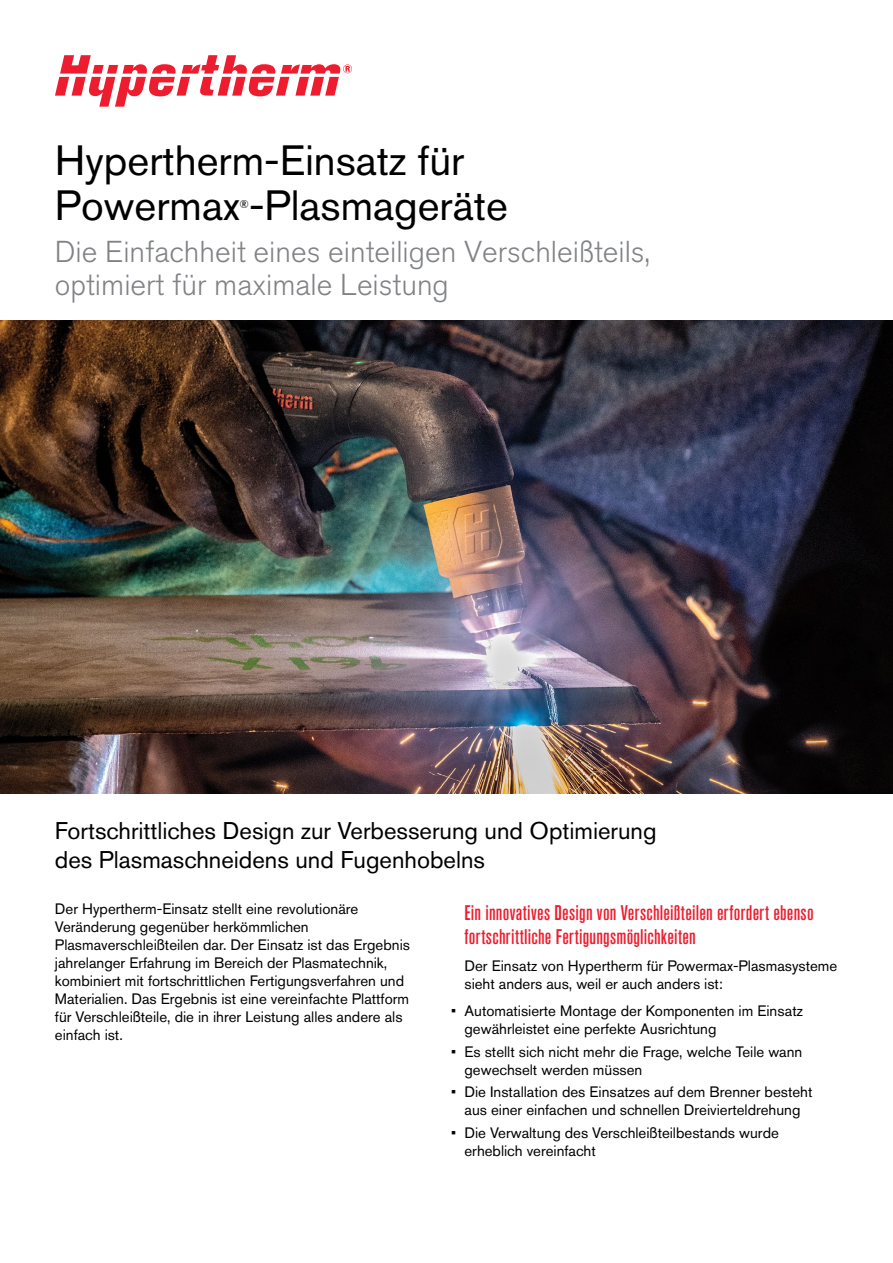
<style>
.page{position:relative;width:893px;height:1263px;background:#fff}
.page>*{position:absolute;margin:0;border:0;box-sizing:border-box;transform-origin:0 0}
.Cover_title_-_28_30{font:42px/45px "Akzidenz Grotesk Pro";color:#000}
.Cover_subtitle_-_20{font:300 30px/33px "Akzidenz Grotesk Pro";color:#808285}
.Cover_text_head_-_16{font:24px/28.5px "Akzidenz Grotesk Pro";color:#000}
.Head_B_indent_-_14_1{font:500 condensed 21px/24px "Akzidenz Grotesk Pro";letter-spacing:.015em;color:#ed1c2e}
.Text{font:15px/18px "Akzidenz Grotesk Pro";color:#000}
.Text_Bullets_-_no_sp{font:15px/18px "Akzidenz Grotesk Pro";color:#000}
.Cover_title_-_28_30-2{font:11.25px "Akzidenz Grotesk Pro";color:#000}
</style>
<div class="page">
<img style="left:0;top:320px;width:893px;height:474px">
<svg style="left:55px;top:55px;width:297px;height:52px"></svg>
<p class="Cover_title_-_28_30" style="left:55px;top:138px;width:454px">Hypertherm-Einsatz für<br>Powermax -Plasmageräte</p>
<p class="Cover_title_-_28_30-2" style="left:240px;top:197px;width:11px">®</p>
<p class="Cover_subtitle_-_20" style="left:55px;top:235px;width:596px">Die Einfachheit eines einteiligen Verschleißteils, optimiert für maximale Leistung</p>
<p class="Cover_text_head_-_16" style="left:55px;top:817px;width:603px">Fortschrittliches Design zur Verbesserung und Optimierung des Plasmaschneidens und Fugenhobelns</p>
<p class="Text" style="left:55px;top:900px;width:357px">Der Hypertherm-Einsatz stellt eine revolutionäre Veränderung gegenüber herkömmlichen Plasmaverschleißteilen dar. Der Einsatz ist das Ergebnis jahrelanger Erfahrung im Bereich der Plasmatechnik, kombiniert mit fortschrittlichen Fertigungsverfahren und Materialien. Das Ergebnis ist eine vereinfachte Plattform für Verschleißteile, die in ihrer Leistung alles andere als einfach ist.</p>
<p class="Head_B_indent_-_14_1" style="left:464px;top:900px;width:351px">Ein innovatives Design von Verschleißteilen erfordert ebenso fortschrittliche Fertigungsmöglichkeiten</p>
<p class="Text" style="left:464px;top:957px;width:374px">Der Einsatz von Hypertherm für Powermax-Plasmasysteme sieht anders aus, weil er auch anders ist:</p>
<p class="Text_Bullets_-_no_sp" style="left:464px;top:1002px;width:340px;text-indent:-14px">• Automatisierte Montage der Komponenten im Einsatz gewährleistet eine perfekte Ausrichtung</p>
<p class="Text_Bullets_-_no_sp" style="left:464px;top:1043px;width:339px;text-indent:-14px">• Es stellt sich nicht mehr die Frage, welche Teile wann gewechselt werden müssen</p>
<p class="Text_Bullets_-_no_sp" style="left:451px;top:1083px;width:363px;text-align:center">• Die Installation des Einsatzes auf dem Brenner besteht aus einer einfachen und schnellen Dreivierteldrehung</p>
<p class="Text_Bullets_-_no_sp" style="left:464px;top:1124px;width:316px;text-indent:-14px">• Die Verwaltung des Verschleißteilbestands wurde erheblich vereinfacht</p>
</div>
